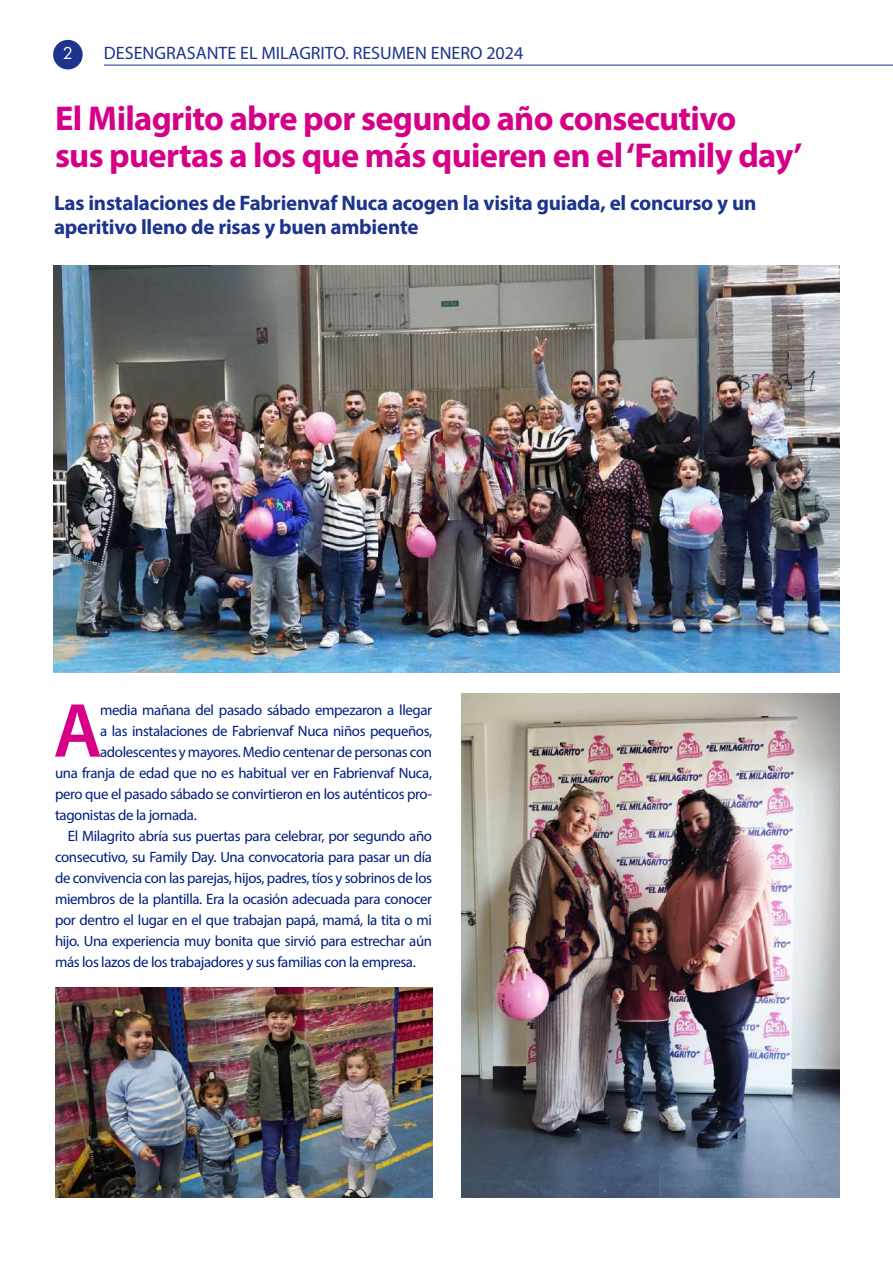
<style>
.page{position:relative;width:893px;height:1263px;background:#fff}
.page>*{position:absolute;margin:0;border:0;box-sizing:border-box;transform-origin:0 0}
.t1{font:600 77.25px "Myriad Pro";color:#d50087}
.t2{font:700 34.5px/37.5px "Myriad Pro";letter-spacing:-.02em;color:#d50087}
.t3{font:700 21px/24px "Myriad Pro";letter-spacing:-.01em;color:#1c348c}
.t4{font:18px "Myriad Pro";color:#1c348c}
.t5{font:18px "Futura PT";color:#fff}
.t6{font:15px "Myriad Pro";letter-spacing:-.025em;color:#001d7e}
</style>
<div class="page">
<div style="left:53px;top:40px;width:30px;height:29px;background:#1c348c;border-radius:50%"></div>
<hr style="left:104px;top:65px;width:789px;height:1px;background:#1c348c">
<img style="left:53px;top:265px;width:787px;height:408px">
<img style="left:462px;top:694px;width:378px;height:504px">
<img style="left:55px;top:987px;width:377px;height:210px">
<p class="t5" style="left:63px;top:42px;width:12px">2</p>
<p class="t4" style="left:104px;top:42px;width:421px">DESENGRASANTE EL MILAGRITO. RESUMEN ENERO 2024</p>
<h2 class="t2" style="left:55px;top:98px;width:749px">El Milagrito abre por segundo año consecutivo<br>sus puertas a los que más quieren en el ‘Family day’</h2>
<h3 class="t3" style="left:54px;top:190px;width:704px">Las instalaciones de Fabrienvaf Nuca acogen la visita guiada, el concurso y un aperitivo lleno de risas y buen ambiente</h3>
<h1 class="t1" style="left:53px;top:681px;width:50px">A</h1>
<p class="t6" style="left:100px;top:700px;width:333px">media mañana del pasado sábado empezaron a llegar</p>
<p class="t6" style="left:100px;top:721px;width:333px">a las instalaciones de Fabrienvaf Nuca niños pequeños,</p>
<p class="t6" style="left:100px;top:742px;width:333px">adolescentes y mayores. Medio centenar de personas con</p>
<p class="t6" style="left:55px;top:763px;width:379px">una franja de edad que no es habitual ver en Fabrienvaf Nuca,</p>
<p class="t6" style="left:55px;top:784px;width:379px">pero que el pasado sábado se convirtieron en los auténticos pro-</p>
<p class="t6" style="left:55px;top:805px;width:143px">tagonistas de la jornada.</p>
<p class="t6" style="left:68px;top:826px;width:366px">El Milagrito abría sus puertas para celebrar, por segundo año</p>
<p class="t6" style="left:55px;top:847px;width:379px">consecutivo, su Family Day. Una convocatoria para pasar un día</p>
<p class="t6" style="left:55px;top:868px;width:379px">de convivencia con las parejas, hijos, padres, tíos y sobrinos de los</p>
<p class="t6" style="left:55px;top:889px;width:379px">miembros de la plantilla. Era la ocasión adecuada para conocer</p>
<p class="t6" style="left:55px;top:910px;width:379px">por dentro el lugar en el que trabajan papá, mamá, la tita o mi</p>
<p class="t6" style="left:55px;top:931px;width:379px">hijo. Una experiencia muy bonita que sirvió para estrechar aún</p>
<p class="t6" style="left:55px;top:952px;width:362px">más los lazos de los trabajadores y sus familias con la empresa.</p>
</div>
